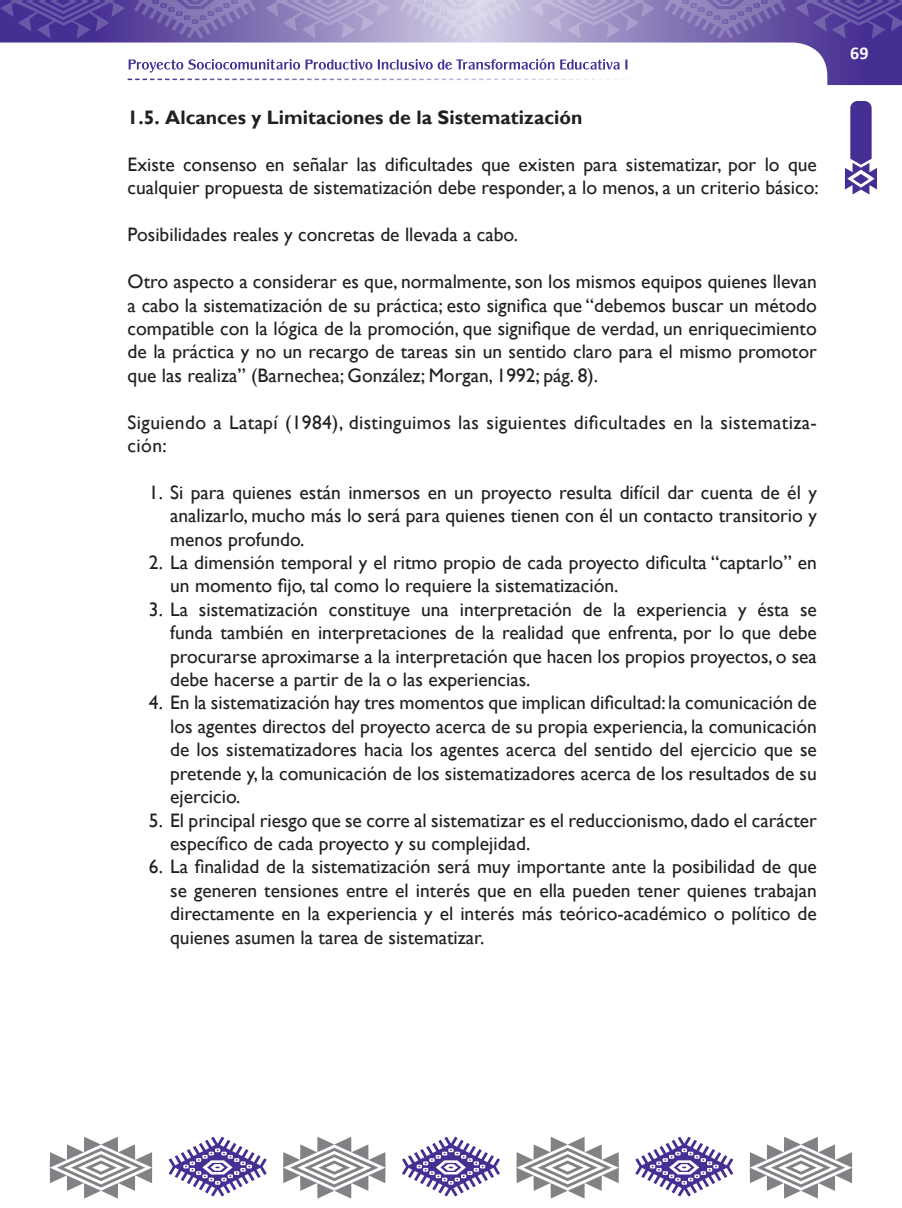
<style>
.page{position:relative;width:902px;height:1208px;background:#fff}
.page>*{position:absolute;margin:0;border:0;box-sizing:border-box;transform-origin:0 0}
.t1{font:19.5px/23.4px "Gill Sans";color:#231f20;text-align:justify}
.t2{font:19.5px/23.4px "Gill Sans";letter-spacing:.02em;color:#231f20}
.t3{font:700 19.5px "Gill Sans";color:#231f20}
.t4{font:700 18px "Calibri";color:#fff}
</style>
<div class="page">
<svg style="left:844px;top:101px;width:32px;height:93px"></svg>
<svg style="left:0;top:0;width:901px;height:85px"></svg>
<svg style="left:128px;top:79px;width:684px;height:1px"></svg>
<svg style="left:168px;top:1136px;width:99px;height:60px"></svg>
<svg style="left:402px;top:1136px;width:98px;height:60px"></svg>
<svg style="left:635px;top:1136px;width:98px;height:60px"></svg>
<svg style="left:283px;top:1136px;width:102px;height:62px"></svg>
<svg style="left:50px;top:1136px;width:102px;height:62px"></svg>
<svg style="left:516px;top:1136px;width:102px;height:62px"></svg>
<svg style="left:749px;top:1136px;width:103px;height:62px"></svg>
<svg style="left:399px;top:0;width:122px;height:39px;background:#ccc6e1"></svg>
<svg style="left:664px;top:0;width:122px;height:39px;background:#7e6db0"></svg>
<svg style="left:134px;top:0;width:122px;height:39px;background:#7564ac"></svg>
<svg style="left:530px;top:0;width:125px;height:39px;background:#a99dcb"></svg>
<svg style="left:795px;top:0;width:106px;height:39px;background:#58439c"></svg>
<svg style="left:0;top:0;width:125px;height:39px;background:#513c98"></svg>
<svg style="left:265px;top:0;width:125px;height:39px;background:#a093c6"></svg>
<svg style="left:129px;top:59px;width:498px;height:14px"></svg>
<p class="t3" style="left:128px;top:106px;width:456px">1.5. Alcances y Limitaciones de la Sistematización</p>
<p class="t1" style="left:128px;top:153px;width:692px">Existe consenso en señalar las dificultades que existen para sistematizar, por lo que cualquier propuesta de sistematización debe responder, a lo menos, a un criterio básico:</p>
<p class="t1" style="left:128px;top:223px;width:392px">Posibilidades reales y concretas de llevada a cabo.</p>
<p class="t1" style="left:128px;top:270px;width:690px">Otro aspecto a considerar es que, normalmente, son los mismos equipos quienes llevan a cabo la sistematización de su práctica; esto significa que “debemos buscar un método compatible con la lógica de la promoción, que signifique de verdad, un enriquecimiento de la práctica y no un recargo de tareas sin un sentido claro para el mismo promotor que las realiza” (Barnechea; González; Morgan, 1992; pág. 8).</p>
<p class="t2" style="left:128px;top:410px;width:690px">Siguiendo a Latapí (1984), distinguimos las siguientes dificultades en la sistematiza&shy;ción:</p>
<p class="t1" style="left:170px;top:481px;width:648px;text-indent:-21px">1. Si para quienes están inmersos en un proyecto resulta difícil dar cuenta de él y analizarlo, mucho más lo será para quienes tienen con él un contacto transitorio y menos profundo.</p>
<p class="t1" style="left:170px;top:551px;width:648px;text-indent:-21px">2. La dimensión temporal y el ritmo propio de cada proyecto dificulta “captarlo” en un momento fijo, tal como lo requiere la sistematización.</p>
<p class="t1" style="left:170px;top:598px;width:648px;text-indent:-21px">3. La sistematización constituye una interpretación de la experiencia y ésta se funda también en interpretaciones de la realidad que enfrenta, por lo que debe procurarse aproximarse a la interpretación que hacen los propios proyectos, o sea debe hacerse a partir de la o las experiencias.</p>
<p class="t1" style="left:170px;top:691px;width:648px;text-indent:-21px">4. En la sistematización hay tres momentos que implican dificultad: la comunicación de los agentes directos del proyecto acerca de su propia experiencia, la comunicación de los sistematizadores hacia los agentes acerca del sentido del ejercicio que se pretende y, la comunicación de los sistematizadores acerca de los resultados de su ejercicio.</p>
<p class="t1" style="left:170px;top:808px;width:648px;text-indent:-21px">5. El principal riesgo que se corre al sistematizar es el reduccionismo, dado el carácter específico de cada proyecto y su complejidad.</p>
<p class="t1" style="left:170px;top:855px;width:648px;text-indent:-21px">6. La finalidad de la sistematización será muy importante ante la posibilidad de que se generen tensiones entre el interés que en ella pueden tener quienes trabajan directamente en la experiencia y el interés más teórico-académico o político de quienes asumen la tarea de sistematizar.</p>
<p class="t4" style="left:850px;top:41px;width:20px">69</p>
</div>
